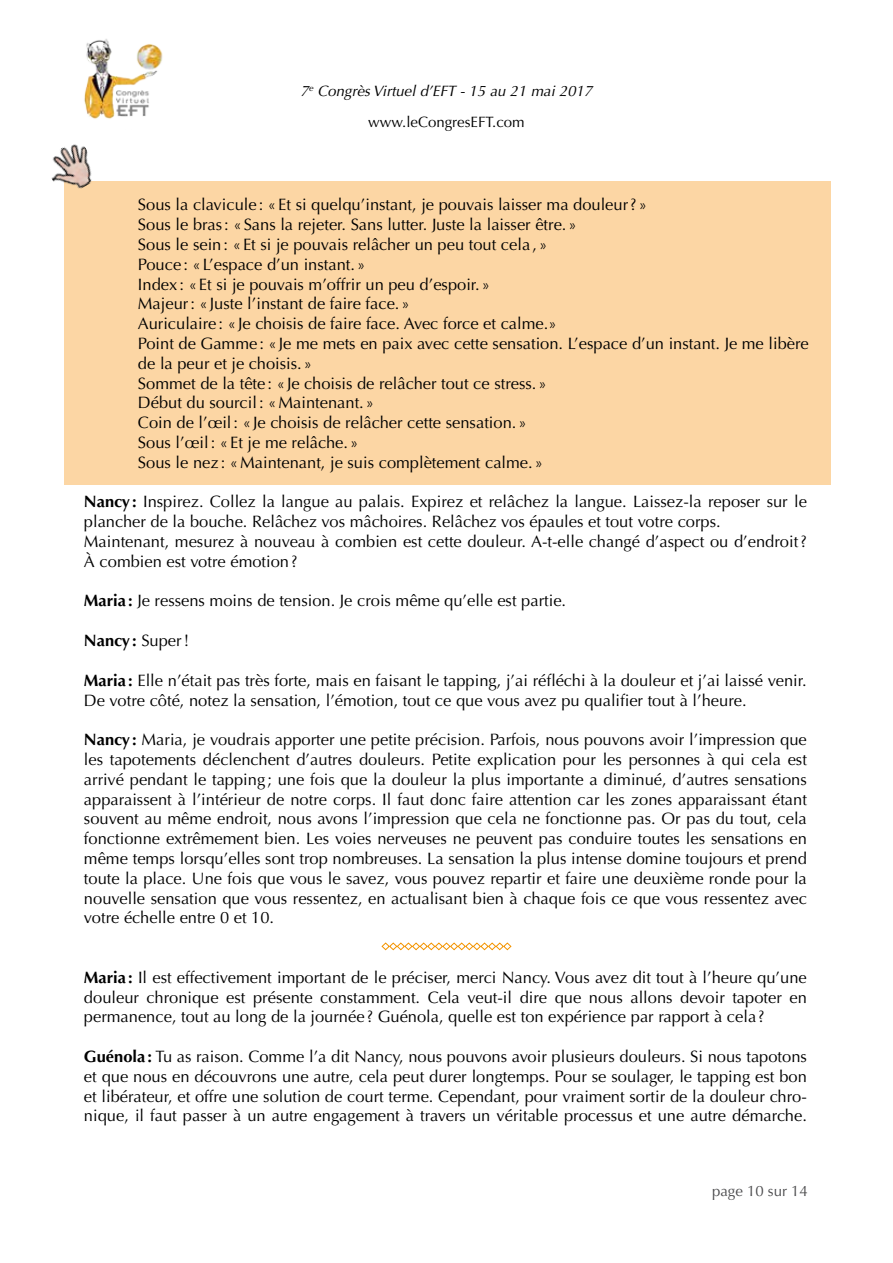
<style>
.page{position:relative;width:893px;height:1263px;background:#fff}
.page>*{position:absolute;margin:0;border:0;box-sizing:border-box;transform-origin:0 0}
.t1{font:16.5px/19.8px "Optima";color:#000}
.t2{font:700 16.5px "Optima";color:#000}
.t3{font:italic 15px/31.5px "Optima";color:#000;text-align:center}
.t4{font:15px "Optima";color:#4b4b4d}
.s1{font-style:normal}
.s2{font-weight:700}
.s3{font-weight:400}
</style>
<div class="page">
<div style="left:64px;top:181px;width:766px;height:304px;background:#fcd6a4"></div>
<svg style="left:381px;top:942px;width:131px;height:8px"></svg>
<img style="left:84px;top:39px;width:79px;height:80px">
<img style="left:51px;top:144px;width:41px;height:45px">
<p class="t3" style="left:301px;top:75px;width:293px">7<sup>e</sup> Congrès Virtuel d’EFT - 15 au 21 mai 2017 <span class="s1">www.leCongresEFT.com</span></p>
<p class="t1" style="left:138px;top:195px;width:672px">Sous la clavicule: « Et si quelqu’instant, je pouvais laisser ma douleur?»<br>Sous le bras: «Sans la rejeter. Sans lutter. Juste la laisser être.»<br>Sous le sein: «Et si je pouvais relâcher un peu tout cela,»<br>Pouce : «L’espace d’un instant. »<br>Index : « Et si je pouvais m’offrir un peu d’espoir. »<br>Majeur: « Juste l’instant de faire face.»<br>Auriculaire: «Je choisis de faire face. Avec force et calme.»<br>Point de Gamme: «Je me mets en paix avec cette sensation. L’espace d’un instant. Je me libère de la peur et je choisis.»<br>Sommet de la tête : «Je choisis de relâcher tout ce stress.»<br>Début du sourcil: «Maintenant. »<br>Coin de l’œil: « Je choisis de relâcher cette sensation.»<br>Sous l’œil: «Et je me relâche.»<br>Sous le nez : «Maintenant, je suis complètement calme. »</p>
<p class="t1" style="left:84px;top:492px;width:724px"><span class="s2">Nancy:</span> Inspirez. Collez la langue au palais. Expirez et relâchez la langue. Laissez-la reposer sur le plancher de la bouche. Relâchez vos mâchoires. Relâchez vos épaules et tout votre corps.<br>Maintenant, mesurez à nouveau à combien est cette douleur. A-t-elle changé d’aspect ou d’endroit?<br>À combien est votre émotion?</p>
<p class="t1" style="left:84px;top:591px;width:484px"><span class="s2">Maria:</span> Je ressens moins de tension. Je crois même qu’elle est partie.</p>
<p class="t2" style="left:84px;top:631px;width:107px">Nancy: <span class="s3">Super!</span></p>
<p class="t1" style="left:84px;top:670px;width:724px"><span class="s2">Maria:</span> Elle n’était pas très forte, mais en faisant le tapping, j’ai réfléchi à la douleur et j’ai laissé venir.<br>De votre côté, notez la sensation, l’émotion, tout ce que vous avez pu qualifier tout à l’heure.</p>
<p class="t1" style="left:84px;top:730px;width:724px;text-align:justify"><span class="s2">Nancy:</span> Maria, je voudrais apporter une petite précision. Parfois, nous pouvons avoir l’impression que les tapotements déclenchent d’autres douleurs. Petite explication pour les personnes à qui cela est arrivé pendant le tapping; une fois que la douleur la plus importante a diminué, d’autres sensations apparaissent à l’intérieur de notre corps. Il faut donc faire attention car les zones apparaissant étant souvent au même endroit, nous avons l’impression que cela ne fonctionne pas. Or pas du tout, cela fonctionne extrêmement bien. Les voies nerveuses ne peuvent pas conduire toutes les sensations en même temps lorsqu’elles sont trop nombreuses. La sensation la plus intense domine toujours et prend toute la place. Une fois que vous le savez, vous pouvez repartir et faire une deuxième ronde pour la nouvelle sensation que vous ressentez, en actualisant bien à chaque fois ce que vous ressentez avec votre échelle entre 0 et 10.</p>
<p class="t1" style="left:84px;top:967px;width:724px;text-align:justify"><span class="s2">Maria:</span> Il est effectivement important de le préciser, merci Nancy. Vous avez dit tout à l’heure qu’une douleur chronique est présente constamment. Cela veut-il dire que nous allons devoir tapoter en permanence, tout au long de la journée ? Guénola, quelle est ton expérience par rapport à cela ?</p>
<p class="t1" style="left:84px;top:1047px;width:724px;text-align:justify"><span class="s2">Guénola:</span> Tu as raison. Comme l’a dit Nancy, nous pouvons avoir plusieurs douleurs. Si nous tapotons et que nous en découvrons une autre, cela peut durer longtemps. Pour se soulager, le tapping est bon et libérateur, et offre une solution de court terme. Cependant, pour vraiment sortir de la douleur chro&shy;nique, il faut passer à un autre engagement à travers un véritable processus et une autre démarche.</p>
<p class="t4" style="left:712px;top:1182px;width:97px">page 10 sur 14</p>
</div>
